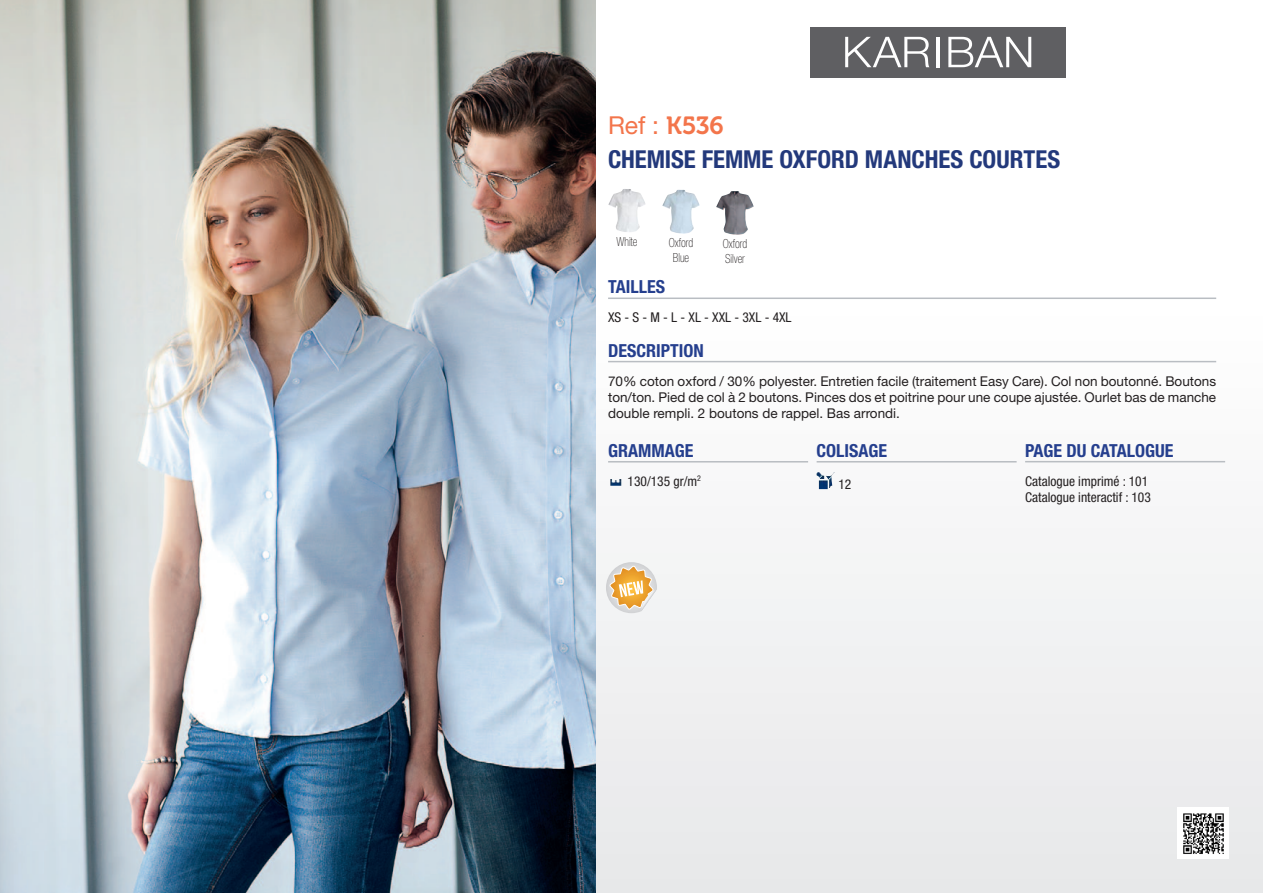
<style>
.page{position:relative;width:1263px;height:893px;background:#fff}
.page>*{position:absolute;margin:0;border:0;box-sizing:border-box;transform-origin:0 0}
.bleu{font:700 condensed 24.75px "Helvetica Neue";color:#23397b}
.tableau{font:24.75px "Helvetica Neue";color:#f3754b}
.Style_de_paragraphe{font:700 condensed 18px "Helvetica Neue";color:#253f8e}
.t1{font:13.5px/16.2px "Helvetica Neue";color:#231f20;text-align:justify}
.t2{font:condensed 13.5px/16.2px "Helvetica Neue";color:#231f20}
.t3{font:100 condensed 12.6px/15px "Helvetica Neue";letter-spacing:-.005em;color:#231f20;text-align:center;scale:.9 1}
.s1{font-family:"Museo 700"}
</style>
<div class="page">
<div style="left:595px;top:0;width:668px;height:893px;background:linear-gradient(to bottom,#fff,#eaeaec)"></div>
<div style="left:1178px;top:808px;width:51px;height:51px;background:#fff"></div>
<img style="left:0;top:0;width:595px;height:893px">
<div style="left:810px;top:27px;width:255px;height:50px;background:#5f5f62"></div>
<svg style="left:845px;top:37px;width:84px;height:30px"></svg>
<hr style="left:936px;top:37px;width:3px;height:30px;background:#fff">
<svg style="left:948px;top:37px;width:83px;height:30px"></svg>
<hr style="left:608px;top:298px;width:608px;height:1px;background:#b9bdc2">
<hr style="left:608px;top:361px;width:608px;height:1px;background:#b9bdc2">
<svg style="left:611px;top:189px;width:12px;height:10px"></svg>
<svg style="left:665px;top:190px;width:12px;height:9px"></svg>
<svg style="left:719px;top:191px;width:12px;height:9px"></svg>
<hr style="left:608px;top:461px;width:200px;height:1px;background:#b9bdc2">
<svg style="left:610px;top:479px;width:12px;height:7px"></svg>
<hr style="left:817px;top:461px;width:200px;height:1px;background:#b9bdc2">
<img style="left:817px;top:472px;width:18px;height:17px">
<hr style="left:1025px;top:461px;width:200px;height:1px;background:#b9bdc2">
<img style="left:1183px;top:813px;width:41px;height:41px">
<svg style="left:606px;top:562px;width:51px;height:51px"></svg>
<p class="tableau" style="left:608px;top:111px;width:117px">Ref : <span class="s1">K536</span></p>
<p class="bleu" style="left:608px;top:145px;width:454px">CHEMISE FEMME OXFORD MANCHES COURTES</p>
<p class="t3" style="left:617px;top:234px;width:25px">White</p>
<p class="t3" style="left:669px;top:235px;width:29px">Oxford<br>Blue</p>
<p class="t3" style="left:723px;top:236px;width:29px;text-align:left">Oxford<br>Silver</p>
<p class="Style_de_paragraphe" style="left:608px;top:276px;width:58px">TAILLES</p>
<p class="t2" style="left:608px;top:309px;width:185px">XS - S - M - L - XL - XXL - 3XL - 4XL</p>
<p class="Style_de_paragraphe" style="left:608px;top:339px;width:97px">DESCRIPTION</p>
<p class="t1" style="left:608px;top:372px;width:610px">70% coton oxford / 30% polyester. Entretien facile (traitement Easy Care). Col non boutonné. Boutons ton/ton. Pied de col à 2 boutons. Pinces dos et poitrine pour une coupe ajustée. Ourlet bas de manche double rempli. 2 boutons de rappel. Bas arrondi.</p>
<p class="Style_de_paragraphe" style="left:608px;top:439px;width:87px">GRAMMAGE</p>
<p class="t2" style="left:628px;top:473px;width:75px">130/135 gr/m<sup>2</sup></p>
<p class="Style_de_paragraphe" style="left:1025px;top:439px;width:150px">PAGE DU CATALOGUE</p>
<p class="t2" style="left:1025px;top:473px;width:127px">Catalogue imprimé : 101<br>Catalogue interactif : 103</p>
<p class="Style_de_paragraphe" style="left:817px;top:439px;width:72px">COLISAGE</p>
<p class="t2" style="left:838px;top:476px;width:14px">12</p>
</div>
